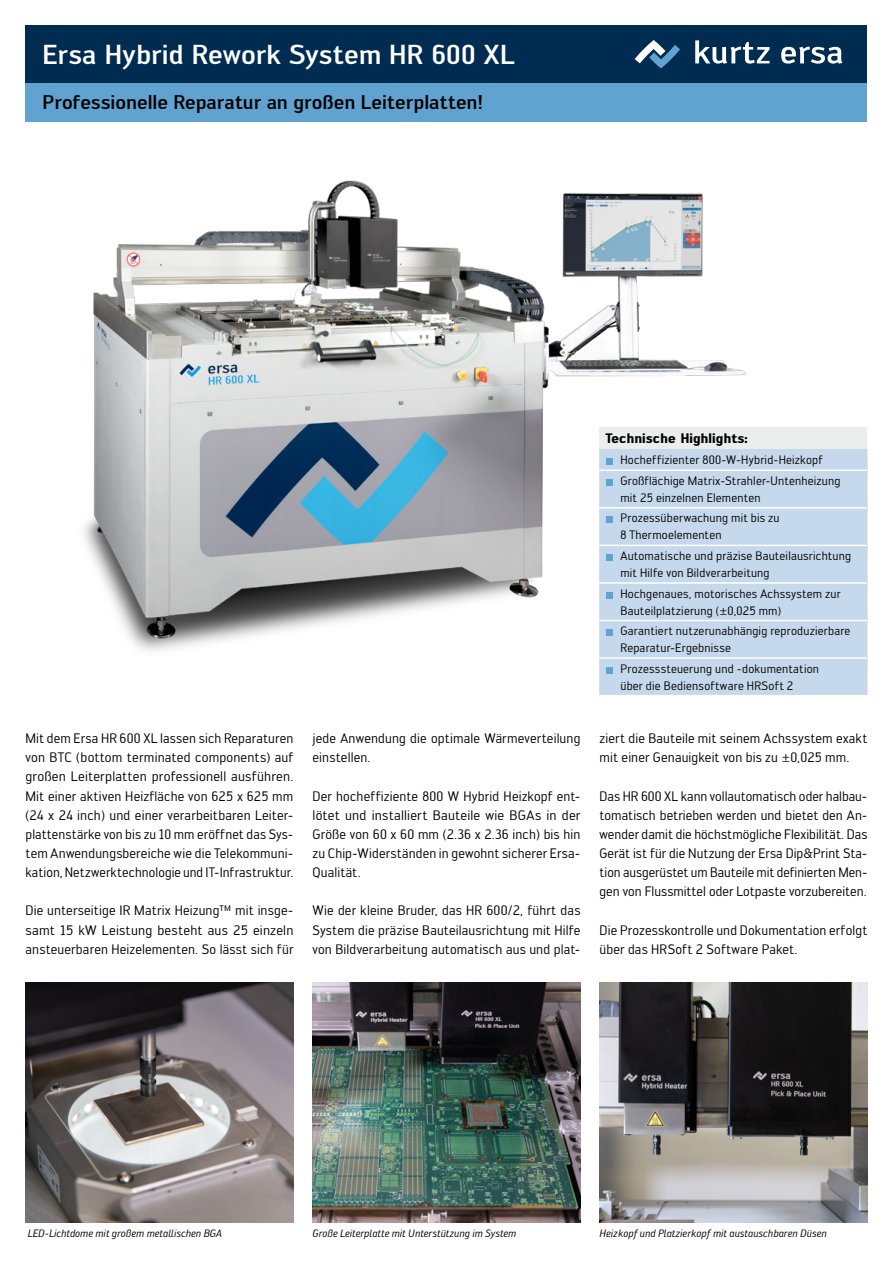
<style>
.page{position:relative;width:893px;height:1263px;background:#fff}
.page>*{position:absolute;margin:0;border:0;box-sizing:border-box;transform-origin:0 0}
.t1{font:500 27px "Engel";letter-spacing:.005em;color:#fff}
.t2{font:500 19.5px "Engel";color:#000}
.t3{font:13.5px/19.2px "Engel";letter-spacing:.01em;color:#000;text-align:justify}
.t4{font:700 13.5px "Engel";letter-spacing:.01em;color:#000;scale:.95 1}
.t5{font:12px/20.5px "Engel";letter-spacing:.015em;color:#000}
.t6{font:italic 10.5px "Engel";color:#000}
</style>
<div class="page">
<div style="left:26px;top:26px;width:841px;height:57px;background:#002c52"></div>
<svg style="left:695px;top:40px;width:74px;height:24px"></svg>
<svg style="left:781px;top:47px;width:61px;height:17px"></svg>
<svg style="left:635px;top:40px;width:45px;height:28px"></svg>
<div style="left:26px;top:83px;width:841px;height:38px;background:#60a2d0"></div>
<img style="left:600px;top:982px;width:267px;height:240px">
<img style="left:313px;top:982px;width:267px;height:240px">
<img style="left:26px;top:982px;width:267px;height:240px">
<img style="left:83px;top:180px;width:663px;height:471px">
<div style="left:599px;top:427px;width:268px;height:22px;background:#eceded"></div>
<div style="left:599px;top:449px;width:268px;height:246px;background:#c6d8ec"></div>
<svg style="left:867px;top:449px;width:1px;height:21px"></svg>
<hr style="left:867px;top:470px;width:1px;height:38px;background:#d9dadb">
<hr style="left:867px;top:508px;width:1px;height:37px;background:#d9dadb">
<hr style="left:867px;top:545px;width:1px;height:38px;background:#d9dadb">
<hr style="left:867px;top:583px;width:1px;height:37px;background:#d9dadb">
<hr style="left:867px;top:620px;width:1px;height:38px;background:#d9dadb">
<hr style="left:867px;top:658px;width:1px;height:37px;background:#d9dadb">
<hr style="left:620px;top:469px;width:247px;height:2px;background:#fff">
<hr style="left:620px;top:507px;width:247px;height:2px;background:#fff">
<hr style="left:620px;top:545px;width:247px;height:1px;background:#fff">
<hr style="left:620px;top:582px;width:247px;height:2px;background:#fff">
<hr style="left:620px;top:620px;width:247px;height:1px;background:#fff">
<hr style="left:620px;top:657px;width:247px;height:2px;background:#fff">
<hr style="left:599px;top:469px;width:21px;height:2px;background:#fff">
<hr style="left:599px;top:507px;width:21px;height:2px;background:#fff">
<svg style="left:599px;top:545px;width:21px;height:1px"></svg>
<hr style="left:599px;top:582px;width:21px;height:2px;background:#fff">
<svg style="left:599px;top:620px;width:21px;height:1px"></svg>
<hr style="left:599px;top:657px;width:21px;height:2px;background:#fff">
<svg style="left:607px;top:458px;width:6px;height:6px"></svg>
<svg style="left:607px;top:479px;width:6px;height:6px"></svg>
<svg style="left:607px;top:517px;width:6px;height:6px"></svg>
<div style="left:607px;top:554px;width:6px;height:7px;background:#60a2d0"></div>
<svg style="left:607px;top:592px;width:6px;height:6px"></svg>
<div style="left:607px;top:629px;width:6px;height:7px;background:#60a2d0"></div>
<svg style="left:607px;top:667px;width:6px;height:6px"></svg>
<h1 class="t1" style="left:43px;top:39px;width:474px">Ersa Hybrid Rework System HR 600 XL</h1>
<h2 class="t2" style="left:43px;top:91px;width:442px">Professionelle Reparatur an großen Leiterplatten!</h2>
<p class="t3" style="left:26px;top:729px;width:269px">Mit dem Ersa HR 600 XL lassen sich Reparaturen von BTC (bottom terminated components) auf großen Leiterplatten professionell ausführen.<br>Mit einer aktiven Heizfläche von 625 x 625 mm (24 x 24 inch) und einer verarbeitbaren Leiter&shy;plattenstärke von bis zu 10 mm eröffnet das Sys&shy;tem Anwendungsbereiche wie die Telekommuni&shy;kation, Netzwerktechnologie und IT-Infrastruktur.</p>
<p class="t3" style="left:26px;top:901px;width:269px">Die unterseitige IR Matrix Heizung™ mit insge&shy;samt 15 kW Leistung besteht aus 25 einzeln ansteuerbaren Heizelementen. So lässt sich für</p>
<p class="t3" style="left:313px;top:729px;width:269px">jede Anwendung die optimale Wärmeverteilung einstellen.</p>
<p class="t3" style="left:313px;top:786px;width:269px">Der hocheffiziente 800 W Hybrid Heizkopf ent&shy;lötet und installiert Bauteile wie BGAs in der Größe von 60 x 60 mm (2.36 x 2.36 inch) bis hin zu Chip-Widerständen in gewohnt sicherer Ersa-Qualität.</p>
<p class="t3" style="left:313px;top:901px;width:269px">Wie der kleine Bruder, das HR 600/2, führt das System die präzise Bauteilausrichtung mit Hilfe von Bildverarbeitung automatisch aus und plat-</p>
<p class="t4" style="left:605px;top:430px;width:152px">Technische Highlights:</p>
<p class="t5" style="left:620px;top:449px;width:221px;line-height:21.3px">Hocheffizienter 800-W-Hybrid-Heizkopf<br>Großflächige Matrix-Strahler-Untenheizung</p>
<p class="t5" style="left:620px;top:487px;width:161px">mit 25 einzelnen Elementen<br>Prozessüberwachung mit bis zu</p>
<p class="t5" style="left:620px;top:525px;width:232px">8 Thermoelementen<br>Automatische und präzise Bauteilausrichtung</p>
<p class="t5" style="left:620px;top:562px;width:222px">mit Hilfe von Bildverarbeitung<br>Hochgenaues, motorisches Achssystem zur</p>
<p class="t5" style="left:620px;top:600px;width:231px">Bauteilplatzierung (±0,025 mm)<br>Garantiert nutzerunabhängig reproduzierbare</p>
<p class="t5" style="left:620px;top:638px;width:200px">Reparatur-Ergebnisse<br>Prozesssteuerung und -dokumentation</p>
<p class="t5" style="left:620px;top:675px;width:174px">über die Bediensoftware HRSoft 2</p>
<p class="t3" style="left:600px;top:729px;width:269px">ziert die Bauteile mit seinem Achssystem exakt mit einer Genauigkeit von bis zu ±0,025 mm.</p>
<p class="t3" style="left:600px;top:786px;width:269px">Das HR 600 XL kann vollautomatisch oder halbau&shy;tomatisch betrieben werden und bietet den An&shy;wender damit die höchstmögliche Flexibilität. Das Gerät ist für die Nutzung der Ersa Dip&amp;Print Sta&shy;tion ausgerüstet um Bauteile mit definierten Men&shy;gen von Flussmittel oder Lotpaste vorzubereiten.</p>
<p class="t3" style="left:600px;top:920px;width:269px">Die Prozesskontrolle und Dokumentation erfolgt über das HRSoft 2 Software Paket.</p>
<p class="t6" style="left:28px;top:1228px;width:196px">LED-Lichtdome mit großem metallischen BGA</p>
<p class="t6" style="left:313px;top:1228px;width:205px">Große Leiterplatte mit Unterstützung im System</p>
<p class="t6" style="left:600px;top:1228px;width:229px">Heizkopf und Platzierkopf mit austauschbaren Düsen</p>
</div>
